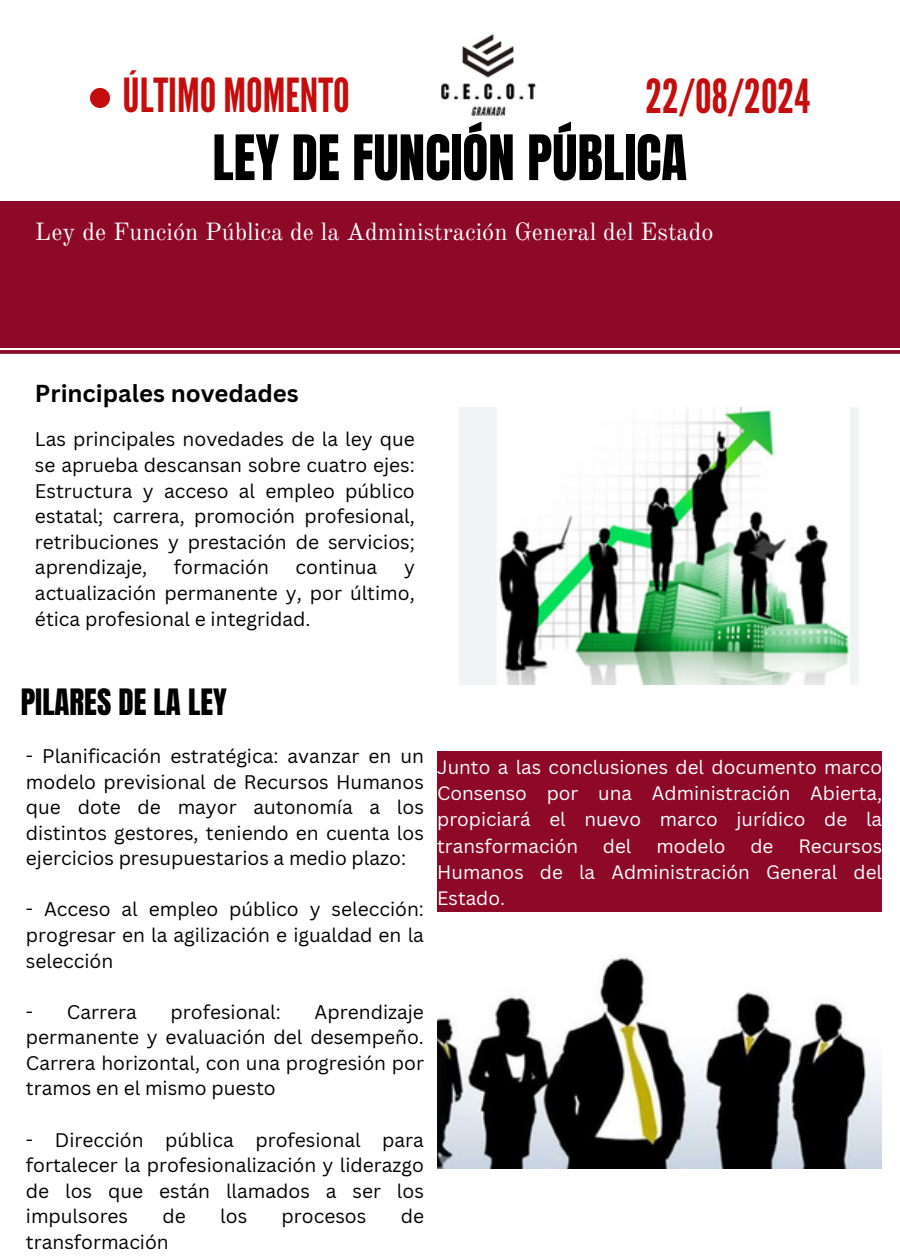
<style>
.page{position:relative;width:900px;height:1260px;background:#fff}
.page>*{position:absolute;margin:0;border:0;box-sizing:border-box;transform-origin:0 0}
.t1{font:53.25px "Anton";color:#000}
.t2{font:46.75px "League Gothic";color:#c60d0d}
.t3{font:31px "Anton";color:#000}
.t4{font:24.5px "Old Standard";color:#fff}
.t5{font:700 24px "Canva Sans";color:#000}
.t6{font:19.25px/25.5px "Canva Sans";color:#000;text-align:justify}
.t7{font:19px/26.2px "Canva Sans";color:#fff;text-align:justify}
</style>
<div class="page">
<div style="left:90px;top:88px;width:20px;height:20px;background:#c60d0d;border-radius:50%"></div>
<div style="left:0;top:201px;width:900px;height:147px;background:#8e0928"></div>
<svg style="left:0;top:350px;width:900px;height:4px;background:#941734"></svg>
<div style="left:437px;top:751px;width:445px;height:161px;background:#8e0928"></div>
<img style="left:441px;top:33px;width:95px;height:83px">
<img style="left:460px;top:407px;width:399px;height:278px">
<img style="left:437px;top:957px;width:445px;height:212px">
<h5 class="t2" style="left:123px;top:69px;width:229px">ÚLTIMO MOMENTO</h5>
<h4 class="t1" style="left:212px;top:119px;width:476px">LEY DE FUNCIÓN PÚBLICA</h4>
<p class="t2" style="left:645px;top:69px;width:166px">22/08/2024</p>
<p class="t4" style="left:35px;top:216px;width:680px">Ley de Función Pública de la Administración General del Estado</p>
<h3 class="t5" style="left:35px;top:377px;width:265px">Principales novedades</h3>
<p class="t6" style="left:35px;top:426px;width:381px">Las principales novedades de la ley que se aprueba descansan sobre cuatro ejes:<br>Estructura y acceso al empleo público estatal; carrera, promoción profesional, retribuciones y prestación de servicios; aprendizaje,</p>
<p class="t6" style="left:174px;top:554px;width:96px">formación</p>
<p class="t6" style="left:296px;top:554px;width:83px">continua</p>
<p class="t6" style="left:35px;top:554px;width:381px;text-indent:369px">y actualización permanente y, por último, ética profesional e integridad.</p>
<p class="t3" style="left:21px;top:679px;width:208px">PILARES DE LA LEY</p>
<p class="t6" style="left:26px;top:743px;width:400px">- Planificación estratégica: avanzar en un modelo previsional de Recursos Humanos que dote de mayor autonomía a los distintos gestores, teniendo en cuenta los ejercicios presupuestarios a medio plazo:</p>
<p class="t6" style="left:26px;top:896px;width:400px">- Acceso al empleo público y selección: progresar en la agilización e igualdad en la selección</p>
<p class="t6" style="left:26px;top:999px;width:112px">- Carrera</p>
<p class="t6" style="left:171px;top:999px;width:112px">profesional:</p>
<p class="t6" style="left:26px;top:999px;width:400px;text-indent:289px">Aprendizaje permanente y evaluación del desempeño.<br>Carrera horizontal, con una progresión por tramos en el mismo puesto</p>
<p class="t6" style="left:26px;top:1126px;width:400px">- Dirección pública profesional para fortalecer la profesionalización y liderazgo de los que están llamados a ser los impulsores</p>
<p class="t6" style="left:163px;top:1203px;width:25px">de</p>
<p class="t6" style="left:220px;top:1203px;width:29px">los</p>
<p class="t6" style="left:282px;top:1203px;width:86px">procesos</p>
<p class="t6" style="left:401px;top:1203px;width:25px">de</p>
<p class="t6" style="left:26px;top:1229px;width:144px">transformación</p>
<h2 class="t7" style="left:437px;top:753px;width:446px">Junto a las conclusiones del documento marco Consenso por una Administración Abierta, propiciará el nuevo marco jurídico de la transformación</h2>
<h2 class="t7" style="left:603px;top:832px;width:30px">del</h2>
<h2 class="t7" style="left:656px;top:832px;width:71px">modelo</h2>
<h2 class="t7" style="left:750px;top:832px;width:25px">de</h2>
<h2 class="t7" style="left:437px;top:832px;width:446px;text-indent:361px">Recursos Humanos de la Administración General del Estado.</h2>
</div>
